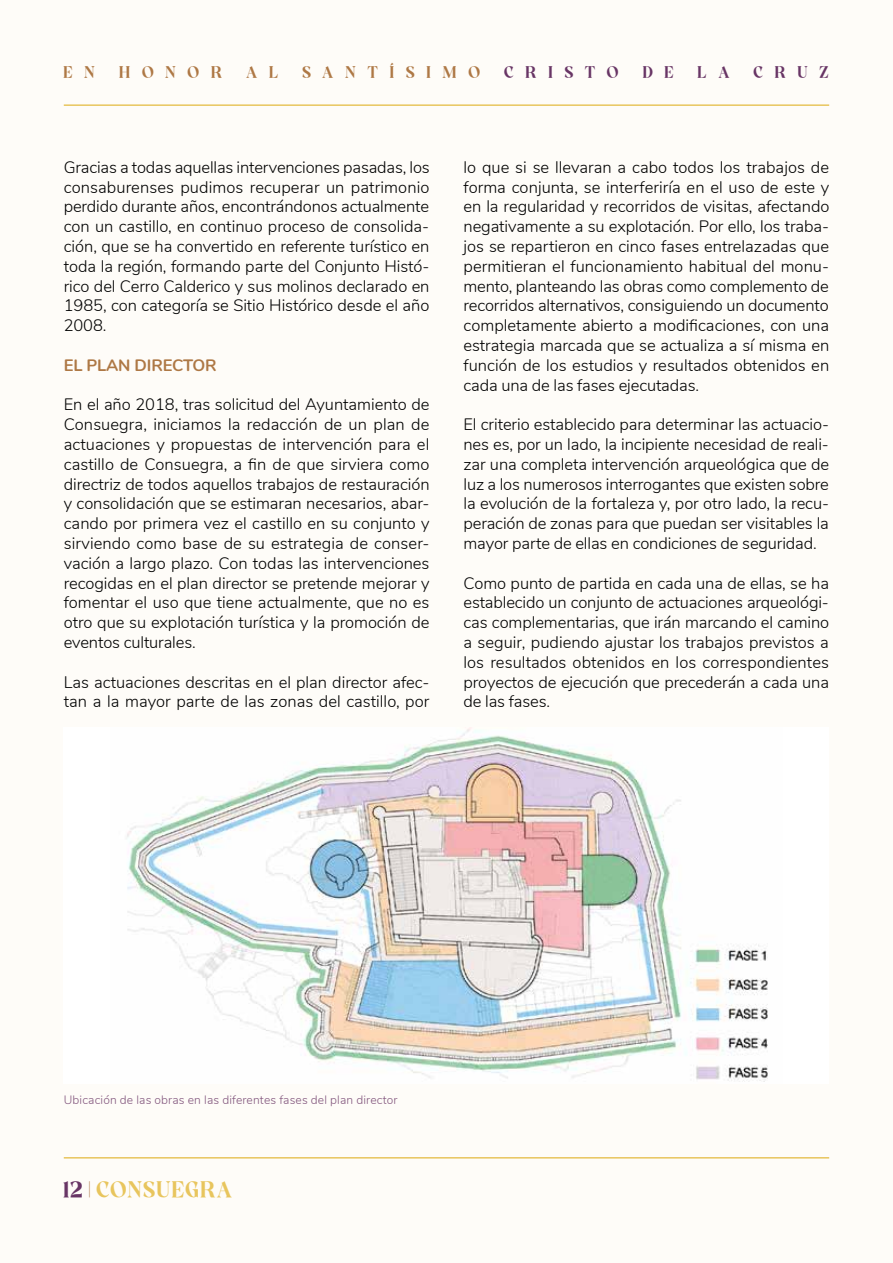
<style>
.page{position:relative;width:893px;height:1263px;background:#fefcf8}
.page>*{position:absolute;margin:0;border:0;box-sizing:border-box;transform-origin:0 0}
.t1{font:700 27px "Better Vinegar";letter-spacing:.03em;color:#e8c55d}
.t2{font:700 19.5px "Better Vinegar";letter-spacing:.595em;color:#ae7845}
.t3{font:300 16.5px/19.8px "Nunito";letter-spacing:-.005em;color:#000;text-align:justify}
.t4{font:700 16.5px "Nunito";letter-spacing:-.01em;color:#ae7845}
.t5{font:300 12px "Nunito";letter-spacing:.01em;color:#82567d}
.s1{color:#683565}
.s2{color:#ae7845}
</style>
<div class="page">
<hr style="left:64px;top:104px;width:765px;height:2px;background:#e8c55d">
<hr style="left:64px;top:1157px;width:765px;height:1px;background:#e8c55d">
<div style="left:64px;top:727px;width:765px;height:357px;background:#fff"></div>
<img style="left:127px;top:727px;width:641px;height:355px">
<p class="t2" style="left:64px;top:63px;width:767px">EN HONOR AL SANTÍSIMO <span class="s1">CRISTO DE LA CRUZ</span></p>
<p class="t3" style="left:64px;top:156px;width:367px">Gracias a todas aquellas intervenciones pasadas, los consaburenses pudimos recuperar un patrimonio perdido durante años, encontrándonos actualmente con un castillo, en continuo proceso de consolida&shy;ción, que se ha convertido en referente turístico en toda la región, formando parte del Conjunto Histó&shy;rico del Cerro Calderico y sus molinos declarado en 1985, con categoría se Sitio Histórico desde el año 2008.</p>
<p class="t4" style="left:64px;top:353px;width:154px">EL PLAN DIRECTOR</p>
<p class="t3" style="left:64px;top:394px;width:367px">En el año 2018, tras solicitud del Ayuntamiento de Consuegra, iniciamos la redacción de un plan de actuaciones y propuestas de intervención para el castillo de Consuegra, a fin de que sirviera como directriz de todos aquellos trabajos de restauración y consolidación que se estimaran necesarios, abar&shy;cando por primera vez el castillo en su conjunto y sirviendo como base de su estrategia de conser&shy;vación a largo plazo. Con todas las intervenciones recogidas en el plan director se pretende mejorar y fomentar el uso que tiene actualmente, que no es otro que su explotación turística y la promoción de eventos culturales.</p>
<p class="t3" style="left:64px;top:671px;width:367px">Las actuaciones descritas en el plan director afec&shy;tan a la mayor parte de las zonas del castillo, por</p>
<p class="t3" style="left:463px;top:156px;width:367px">lo que si se llevaran a cabo todos los trabajos de forma conjunta, se interferiría en el uso de este y en la regularidad y recorridos de visitas, afectando negativamente a su explotación. Por ello, los traba&shy;jos se repartieron en cinco fases entrelazadas que permitieran el funcionamiento habitual del monu&shy;mento, planteando las obras como complemento de recorridos alternativos, consiguiendo un documento completamente abierto a modificaciones, con una estrategia marcada que se actualiza a sí misma en función de los estudios y resultados obtenidos en cada una de las fases ejecutadas.</p>
<p class="t3" style="left:463px;top:414px;width:367px">El criterio establecido para determinar las actuacio&shy;nes es, por un lado, la incipiente necesidad de reali&shy;zar una completa intervención arqueológica que de luz a los numerosos interrogantes que existen sobre la evolución de la fortaleza y, por otro lado, la recu&shy;peración de zonas para que puedan ser visitables la mayor parte de ellas en condiciones de seguridad.</p>
<p class="t3" style="left:463px;top:572px;width:367px">Como punto de partida en cada una de ellas, se ha establecido un conjunto de actuaciones arqueológi&shy;cas complementarias, que irán marcando el camino a seguir, pudiendo ajustar los trabajos previstos a los resultados obtenidos en los correspondientes proyectos de ejecución que precederán a cada una de las fases.</p>
<p class="t5" style="left:64px;top:1090px;width:335px">Ubicación de las obras en las diferentes fases del plan director</p>
<h1 class="t1" style="left:64px;top:1176px;width:171px"><span class="s1">12</span> <span class="s2">|</span> CONSUEGRA</h1>
</div>
